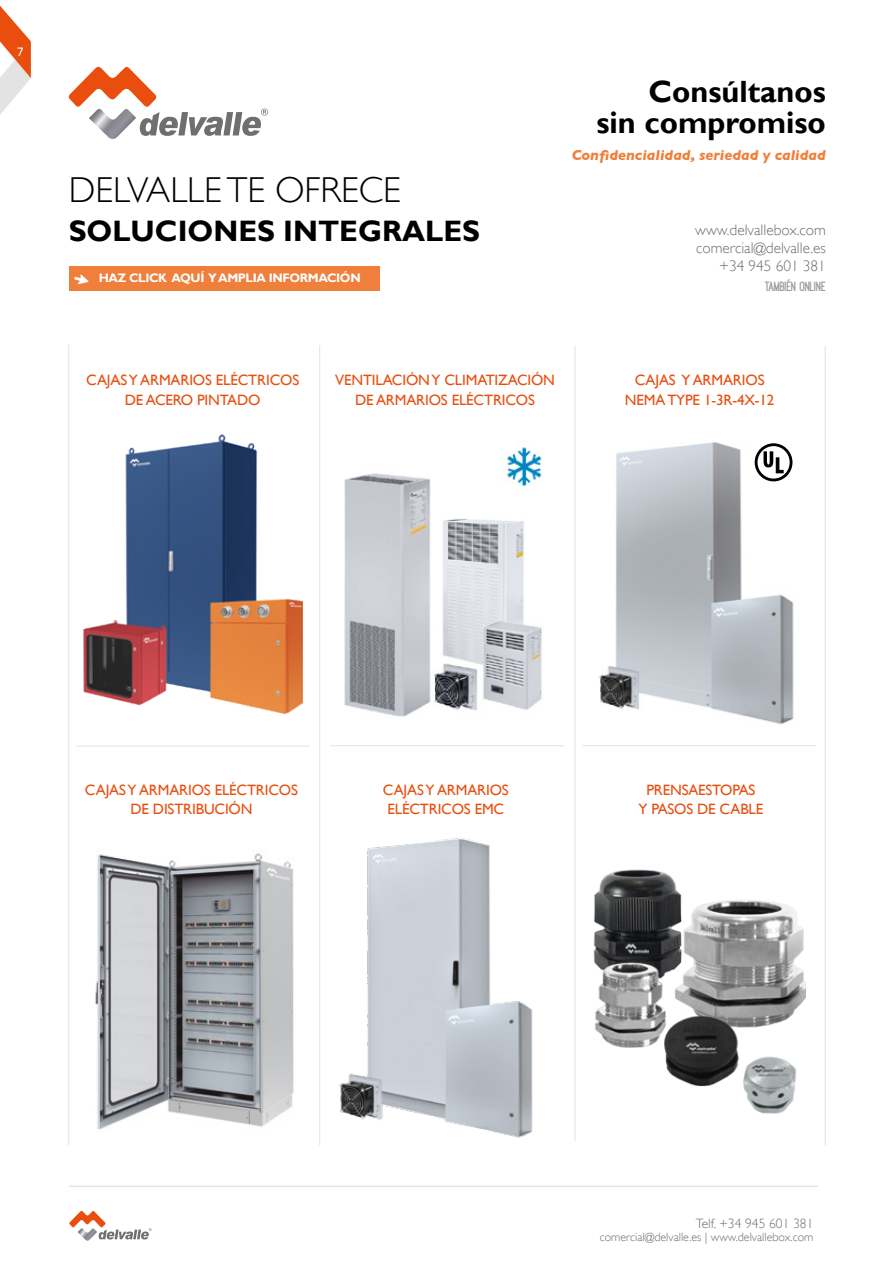
<style>
.page{position:relative;width:893px;height:1263px;background:#fff}
.page>*{position:absolute;margin:0;border:0;box-sizing:border-box;transform-origin:0 0}
.t1{font:300 36px "Gill Sans";color:#000}
.t2{font:700 30.75px/31px "Gill Sans";color:#000;text-align:right}
.t3{font:700 29.55px "Gill Sans";color:#000}
.t4{font:300 15.3px/17.9px "Gill Sans";color:#706f6f;text-align:right}
.t5{font:15px/19px "Gill Sans";letter-spacing:-.01em;color:#e94e0f;text-align:center}
.t6{font:italic 700 14.55px "Gill Sans";color:#f07f3c}
.t7{font:13.8px "Ostrich Sans Inline";color:#706f6f}
.t8{font:300 13.5px "Gill Sans";color:#706f6f}
.t9{font:13.5px "Calibri";color:#fff}
.t10{font:700 12.3px "Gill Sans";letter-spacing:-.03em;color:#fff}
.t11{font:300 12px "Gill Sans";color:#706f6f}
</style>
<div class="page">
<svg style="left:69px;top:1210px;width:83px;height:29px"></svg>
<img style="left:78px;top:1228px;width:19px;height:13px">
<svg style="left:0;top:6px;width:31px;height:109px"></svg>
<hr style="left:70px;top:1185px;width:747px;height:2px;background:#e3e3e3">
<svg style="left:68px;top:66px;width:200px;height:70px"></svg>
<img style="left:89px;top:108px;width:47px;height:31px">
<hr style="left:575px;top:346px;width:1px;height:795px;background:#e3e3e3">
<hr style="left:68px;top:344px;width:1px;height:801px;background:#e3e3e3">
<hr style="left:319px;top:345px;width:1px;height:800px;background:#e3e3e3">
<hr style="left:825px;top:345px;width:1px;height:800px;background:#e3e3e3">
<hr style="left:76px;top:746px;width:234px;height:1px;background:#e3e3e3">
<hr style="left:331px;top:745px;width:233px;height:1px;background:#e3e3e3">
<hr style="left:582px;top:745px;width:234px;height:1px;background:#e3e3e3">
<img style="left:83px;top:434px;width:220px;height:280px">
<img style="left:344px;top:442px;width:199px;height:275px">
<img style="left:599px;top:442px;width:195px;height:283px">
<img style="left:95px;top:853px;width:199px;height:277px">
<img style="left:339px;top:838px;width:194px;height:300px">
<img style="left:593px;top:869px;width:212px;height:245px">
<svg style="left:763px;top:451px;width:21px;height:22px"></svg>
<div style="left:755px;top:443px;width:37px;height:38px;border:3px solid #000;border-radius:50%"></div>
<div style="left:69px;top:266px;width:310px;height:25px;background:#f07f3c"></div>
<svg style="left:74px;top:274px;width:15px;height:10px"></svg>
<p class="t9" style="left:17px;top:43px;width:8px">7</p>
<h1 class="t1" style="left:69px;top:169px;width:333px">DELVALLE TE OFRECE</h1>
<h3 class="t3" style="left:69px;top:213px;width:413px">SOLUCIONES INTEGRALES</h3>
<p class="t10" style="left:99px;top:271px;width:263px">HAZ CLICK AQUÍ Y AMPLIA INFORMACIÓN</p>
<h2 class="t2" style="left:596px;top:77px;width:231px">Consúltanos<br>sin compromiso</h2>
<p class="t6" style="left:572px;top:146px;width:256px">Confidencialidad, seriedad y calidad</p>
<p class="t4" style="left:695px;top:221px;width:132px">www.delvallebox.com comercial@delvalle.es +34 945 601 381</p>
<p class="t7" style="left:765px;top:279px;width:62px">TAMBIÉN ONLINE</p>
<p class="t5" style="left:86px;top:371px;width:215px">CAJAS Y ARMARIOS ELÉCTRICOS<br>DE ACERO PINTADO</p>
<p class="t5" style="left:335px;top:371px;width:221px">VENTILACIÓN Y CLIMATIZACIÓN<br>DE ARMARIOS ELÉCTRICOS</p>
<p class="t5" style="left:625px;top:371px;width:151px">CAJAS Y ARMARIOS<br>NEMA TYPE 1-3R-4X-12</p>
<p class="t5" style="left:85px;top:781px;width:215px">CAJAS Y ARMARIOS ELÉCTRICOS<br>DE DISTRIBUCIÓN</p>
<p class="t5" style="left:383px;top:781px;width:127px">CAJAS Y ARMARIOS<br>ELÉCTRICOS EMC</p>
<p class="t5" style="left:638px;top:781px;width:126px">PRENSAESTOPAS<br>Y PASOS DE CABLE</p>
<p class="t8" style="left:696px;top:1215px;width:119px">Telf. +34 945 601 381</p>
<p class="t11" style="left:600px;top:1230px;width:215px">comercial@delvalle.es | www.delvallebox.com</p>
</div>
